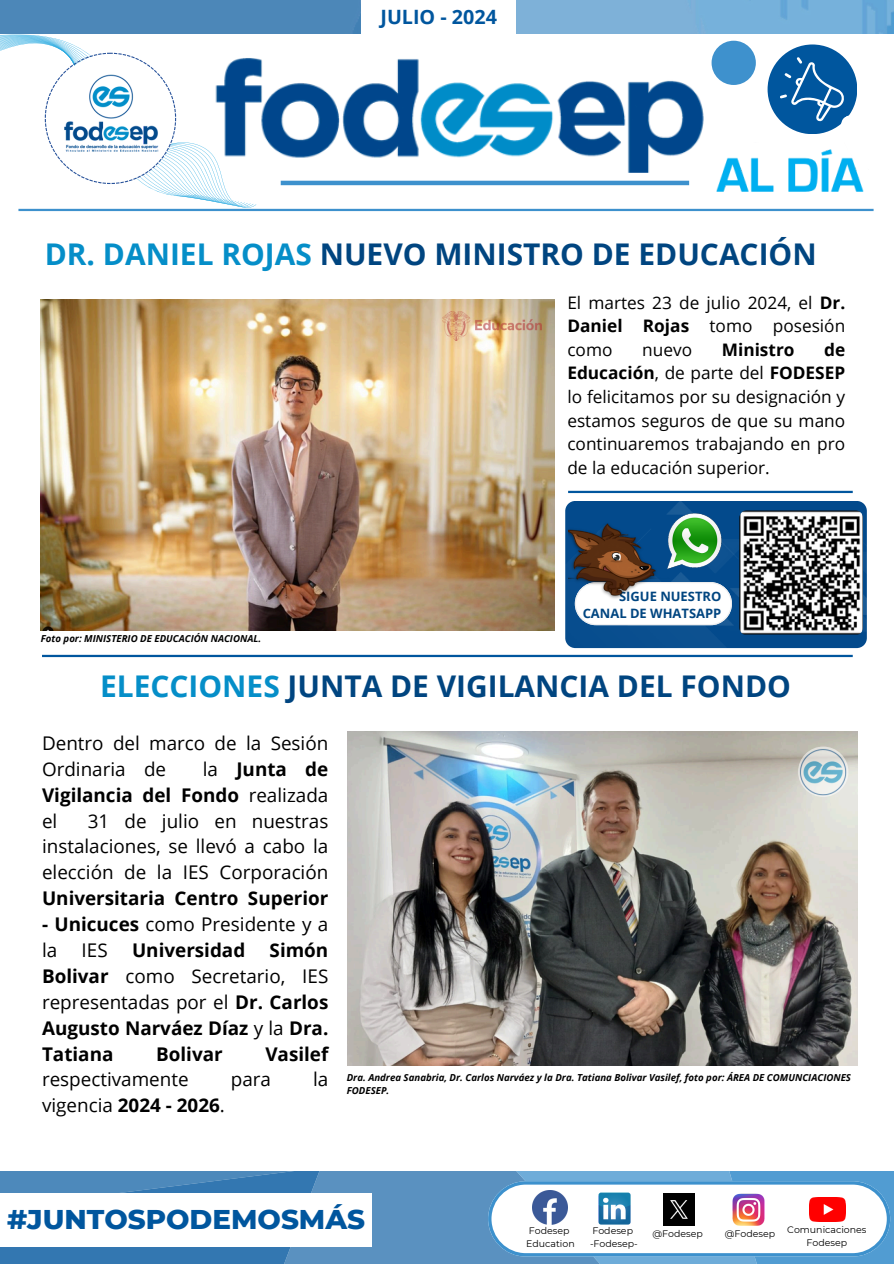
<style>
.page{position:relative;width:894px;height:1264px;background:#fff}
.page>*{position:absolute;margin:0;border:0;box-sizing:border-box;transform-origin:0 0}
.t1{font:700 29.85px "Open Sans";color:#004580}
.t2{font:800 27.75px "Montserrat";color:#00569e}
.t3{font:700 19.8px "Open Sans";color:#00569e}
.t4{font:18.9px/25.8px "Open Sans";color:#000}
.t5{font:700 18.9px/25.8px "Open Sans";color:#000;text-align:justify}
.t6{font:17.25px/23.7px "Open Sans";color:#000;text-align:justify}
.t7{font:700 17.25px "Open Sans";color:#000}
.t8{font:700 12.9px/17.2px "Open Sans";color:#004580;text-align:right}
.t9{font:italic 700 9.6px/12.9px "Open Sans";color:#000}
.t10{font:9.45px "Montserrat";color:#000}
.s1{color:#058ec8}
.s2{font-weight:700}
.s3{font-weight:400}
</style>
<div class="page">
<svg style="left:0;top:1171px;width:893px;height:92px"></svg>
<img style="left:532px;top:1189px;width:35px;height:35px">
<img style="left:597px;top:1191px;width:33px;height:34px">
<img style="left:663px;top:1193px;width:31px;height:32px">
<img style="left:731px;top:1192px;width:35px;height:35px">
<img style="left:808px;top:1197px;width:36px;height:24px">
<div style="left:0;top:1193px;width:371px;height:54px;background:#fff"></div>
<img style="left:0;top:0;width:893px;height:33px">
<img style="left:212px;top:23px;width:503px;height:150px">
<div style="left:708px;top:140px;width:20px;height:17px;background:#fff"></div>
<div style="left:361px;top:0;width:155px;height:37px;background:#fff"></div>
<hr style="left:280px;top:181px;width:409px;height:4px;background:#3d91cd">
<div style="left:767px;top:44px;width:90px;height:90px;background:#00569e;border-radius:50%"></div>
<div style="left:711px;top:41px;width:44px;height:44px;background:#3e91cd;border-radius:50%"></div>
<hr style="left:18px;top:209px;width:855px;height:2px;background:#3d91cd">
<img style="left:712px;top:157px;width:155px;height:52px">
<svg style="left:779px;top:57px;width:88px;height:117px"></svg>
<svg style="left:0;top:33px;width:256px;height:177px"></svg>
<img style="left:62px;top:72px;width:99px;height:83px">
<img style="left:41px;top:299px;width:513px;height:331px">
<img style="left:442px;top:311px;width:99px;height:29px">
<hr style="left:42px;top:655px;width:810px;height:2px;background:#00569e">
<img style="left:347px;top:731px;width:510px;height:334px">
<img style="left:795px;top:745px;width:55px;height:51px">
<img style="left:866px;top:526px;width:1px;height:105px">
<hr style="left:568px;top:491px;width:284px;height:2px;background:#00569e">
<svg style="left:565px;top:501px;width:301px;height:147px"></svg>
<img style="left:678px;top:511px;width:45px;height:59px">
<img style="left:568px;top:510px;width:110px;height:100px">
<h3 class="t3" style="left:380px;top:3px;width:118px">JULIO - 2024</h3>
<p class="t1" style="left:45px;top:233px;width:773px"><span class="s1">DR. DANIEL ROJAS</span> NUEVO MINISTRO DE EDUCACIÓN</p>
<h6 class="t6" style="left:567px;top:290px;width:279px">El martes 23 de julio 2024, el <span class="s2">Dr.<br>Daniel Rojas</span> tomo posesión como</h6>
<h6 class="t6" style="left:567px;top:337px;width:279px;text-indent:257px"><span class="s2">de Educación</span>, de parte del <span class="s2">FODESEP </span>lo felicitamos por su designación y estamos seguros de que su mano continuaremos trabajando en pro de la educación superior.</h6>
<h6 class="t6" style="left:642px;top:337px;width:51px">nuevo</h6>
<h6 class="t7" style="left:721px;top:337px;width:74px">Ministro</h6>
<p class="t9" style="left:41px;top:632px;width:222px">Foto por: MINISTERIO DE EDUCACIÓN NACIONAL.</p>
<p class="t8" style="left:582px;top:587px;width:140px">SIGUE NUESTRO<br>CANAL DE WHATSAPP</p>
<p class="t1" style="left:100px;top:665px;width:692px"><span class="s1">ELECCIONES</span> JUNTA DE VIGILANCIA DEL FONDO</p>
<h1 class="t4" style="left:42px;top:729px;width:288px">Dentro del marco de la Sesión<br>Ordinaria de</h1>
<h1 class="t5" style="left:42px;top:755px;width:288px;text-indent:161px"><span class="s3">la</span> Junta de Vigilancia del Fondo <span class="s3">realizada el</span></h1>
<h1 class="t4" style="left:42px;top:807px;width:288px;text-align:justify;text-indent:46px">31 de julio en nuestras instalaciones, se llevó a cabo la elección de la IES Corporación <span class="s2">Universitaria Centro Superior</span></h1>
<h1 class="t4" style="left:42px;top:910px;width:288px"><span class="s2">- Unicuces</span> como Presidente y a la</h1>
<h1 class="t5" style="left:42px;top:936px;width:288px;text-indent:227px">Simón Bolivar <span class="s3">como Secretario, IES representadas por el</span> Dr. Carlos Augusto Narváez Díaz <span class="s3">y la</span> Dra.<br>Tatiana</h1>
<h1 class="t4" style="left:82px;top:936px;width:28px">IES</h1>
<h1 class="t5" style="left:132px;top:936px;width:115px">Universidad</h1>
<h1 class="t5" style="left:156px;top:1040px;width:68px">Bolivar</h1>
<h1 class="t5" style="left:265px;top:1040px;width:64px">Vasilef</h1>
<h1 class="t4" style="left:42px;top:1066px;width:148px">respectivamente</h1>
<h1 class="t4" style="left:231px;top:1066px;width:42px">para</h1>
<h1 class="t4" style="left:313px;top:1066px;width:17px">la</h1>
<h1 class="t4" style="left:42px;top:1092px;width:184px">vigencia <span class="s2">2024 - 2026</span>.</h1>
<p class="t9" style="left:346px;top:1070px;width:505px">Dra. Andrea Sanabria, Dr. Carlos Narváez y la Dra. Tatiana Bolivar Vasilef, foto por: ÁREA DE COMUNCIACIONES<br>FODESEP.</p>
<p class="t2" style="left:7px;top:1202px;width:359px">#JUNTOSPODEMOSMÁS</p>
<h4 class="t10" style="left:528px;top:1224px;width:42px">Fodesep</h4>
<p class="t10" style="left:526px;top:1237px;width:50px">Education</p>
<p class="t10" style="left:592px;top:1224px;width:42px">Fodesep</p>
<p class="t10" style="left:590px;top:1237px;width:49px">-Fodesep-</p>
<h5 class="t10" style="left:652px;top:1227px;width:52px">@Fodesep</h5>
<p class="t10" style="left:724px;top:1227px;width:52px">@Fodesep</p>
<p class="t10" style="left:787px;top:1223px;width:81px">Comunicaciones</p>
<h1 class="t10" style="left:806px;top:1236px;width:42px">Fodesep</h1>
</div>
